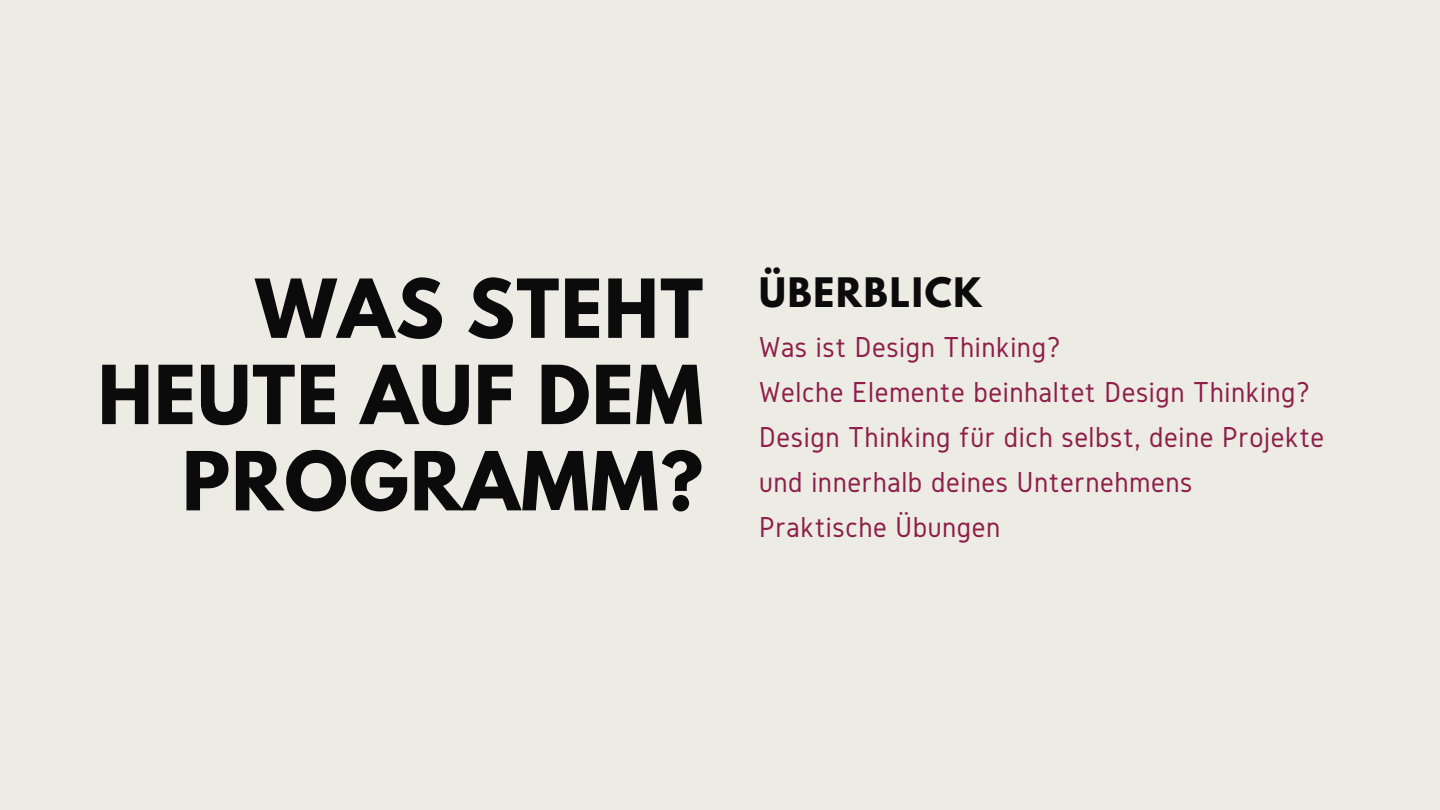
<style>
.page{position:relative;width:1440px;height:810px;background:#ecece5}
.page>*{position:absolute;margin:0;border:0;box-sizing:border-box;transform-origin:0 0}
.t1{font:700 72px/86.2px "League Spartan";letter-spacing:.02em;color:#0b0b0b;text-align:right}
.t2{font:700 36px "League Spartan";letter-spacing:.05em;color:#0b0b0b}
.t3{font:30px/45px "Gidole";letter-spacing:.02em;color:#8f1e4a}
</style>
<div class="page">
<p class="t1" style="left:98px;top:275px;width:607px">WAS STEHT<br>HEUTE AUF DEM<br>PROGRAMM?</p>
<p class="t2" style="left:759px;top:274px;width:224px">ÜBERBLICK</p>
<p class="t3" style="left:759px;top:324px;width:303px">Was ist Design Thinking?</p>
<p class="t3" style="left:759px;top:369px;width:553px">Welche Elemente beinhaltet Design Thinking?</p>
<p class="t3" style="left:759px;top:414px;width:567px">Design Thinking für dich selbst, deine Projekte und innerhalb deines Unternehmens</p>
<p class="t3" style="left:759px;top:504px;width:243px">Praktische Übungen</p>
</div>
